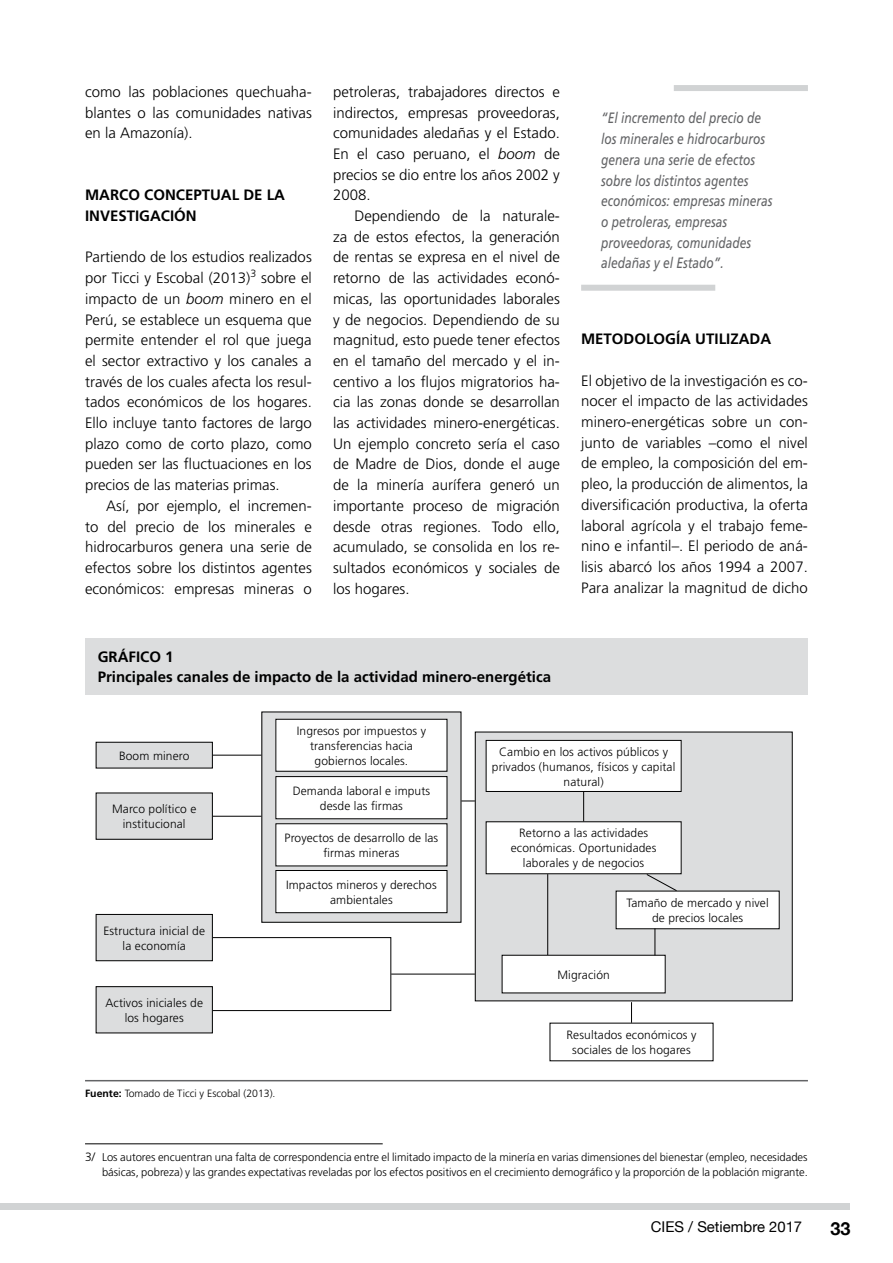
<style>
.page{position:relative;width:893px;height:1263px;background:#fff}
.page>*{position:absolute;margin:0;border:0;box-sizing:border-box;transform-origin:0 0}
.t1{font:700 18px "Helvetica Neue";color:#000}
.t2{font:300 15px/20.7px "Frutiger";color:#000;text-align:justify}
.t3{font:italic 15px/20.7px "Frutiger";color:#636466;scale:.8 1}
.t4{font:700 15px/20.7px "Frutiger";color:#000}
.t5{font:14.85px "Helvetica Neue";color:#000}
.t6{font:300 12px/15px "Frutiger";letter-spacing:.01em;color:#000;text-align:center}
.t7{font:300 11.25px/15px "Frutiger";color:#000;text-align:right}
.t8{font:300 10.5px "Frutiger";color:#000}
.s1{font-style:italic}
.s2{font-weight:700}
.s3{font-size:12px}
</style>
<div class="page">
<div style="left:0;top:1203px;width:850px;height:7px;background:#d1d3d4"></div>
<div style="left:475px;top:732px;width:317px;height:269px;background:#dcddde"></div>
<div style="left:475px;top:732px;width:318px;height:269px;border:1px solid #000"></div>
<div style="left:581px;top:285px;width:134px;height:6px;background:#d1d3d4"></div>
<div style="left:674px;top:85px;width:134px;height:6px;background:#d1d3d4"></div>
<div style="left:262px;top:712px;width:199px;height:210px;background:#dcddde"></div>
<div style="left:85px;top:639px;width:723px;height:56px;background:#dcddde"></div>
<hr style="left:85px;top:1080px;width:723px;height:1px;background:#636466">
<div style="left:96px;top:742px;width:116px;height:26px;background:#dcddde"></div>
<div style="left:96px;top:742px;width:117px;height:26px;border:1px solid #000"></div>
<div style="left:96px;top:793px;width:116px;height:46px;background:#dcddde"></div>
<div style="left:96px;top:793px;width:117px;height:47px;border:1px solid #000"></div>
<div style="left:96px;top:914px;width:116px;height:47px;background:#dcddde"></div>
<div style="left:96px;top:914px;width:117px;height:47px;border:1px solid #000"></div>
<div style="left:96px;top:987px;width:116px;height:46px;background:#dcddde"></div>
<div style="left:96px;top:986px;width:117px;height:47px;border:1px solid #000"></div>
<div style="left:276px;top:719px;width:171px;height:52px;background:#fff"></div>
<div style="left:275px;top:719px;width:172px;height:53px;border:1px solid #000"></div>
<div style="left:276px;top:776px;width:171px;height:43px;background:#fff"></div>
<div style="left:275px;top:776px;width:172px;height:43px;border:1px solid #000"></div>
<div style="left:276px;top:824px;width:171px;height:42px;background:#fff"></div>
<div style="left:276px;top:870px;width:171px;height:43px;background:#fff"></div>
<div style="left:275px;top:870px;width:172px;height:43px;border:1px solid #000"></div>
<div style="left:486px;top:740px;width:195px;height:51px;background:#fff"></div>
<div style="left:486px;top:740px;width:195px;height:52px;border:1px solid #000"></div>
<div style="left:486px;top:822px;width:195px;height:52px;background:#fff"></div>
<div style="left:616px;top:891px;width:163px;height:38px;background:#fff"></div>
<div style="left:502px;top:955px;width:163px;height:38px;background:#fff"></div>
<hr style="left:213px;top:755px;width:48px;height:1px;background:#000">
<hr style="left:213px;top:816px;width:48px;height:1px;background:#000">
<svg style="left:461px;top:801px;width:14px;height:1px"></svg>
<hr style="left:391px;top:974px;width:84px;height:1px;background:#000">
<hr style="left:547px;top:874px;width:1px;height:81px;background:#000">
<svg style="left:583px;top:792px;width:1px;height:29px"></svg>
<svg style="left:655px;top:928px;width:1px;height:27px"></svg>
<svg style="left:631px;top:1002px;width:1px;height:21px"></svg>
<svg style="left:646px;top:873px;width:32px;height:19px"></svg>
<div style="left:212px;top:937px;width:179px;height:74px;border:1px solid #000"></div>
<hr style="left:85px;top:1143px;width:298px;height:1px;background:#000">
<p class="t2" style="left:85px;top:81px;width:228px">como las poblaciones quechuaha&shy;blantes o las comunidades nativas en la Amazonía).</p>
<p class="t4" style="left:85px;top:185px;width:202px">MARCO CONCEPTUAL DE LA<br>INVESTIGACIÓN</p>
<p class="t2" style="left:85px;top:247px;width:228px">Partiendo de los estudios realizados por Ticci y Escobal (2013)<sup>3</sup> sobre el impacto de un <span class="s1">boom</span> minero en el Perú, se establece un esquema que permite entender el rol que juega el sector extractivo y los canales a través de los cuales afecta los resul&shy;tados económicos de los hogares.<br>Ello incluye tanto factores de largo plazo como de corto plazo, como pueden ser las fluctuaciones en los precios de las materias primas.</p>
<p class="t2" style="left:85px;top:495px;width:228px;text-indent:21px">Así, por ejemplo, el incremen&shy;to del precio de los minerales e hidrocarburos genera una serie de efectos sobre los distintos agentes económicos: empresas mineras o</p>
<p class="t2" style="left:333px;top:81px;width:228px">petroleras, trabajadores directos e indirectos, empresas proveedoras, comunidades aledañas y el Estado.<br>En el caso peruano, el <span class="s1">boom</span> de precios se dio entre los años 2002 y 2008.</p>
<p class="t2" style="left:333px;top:205px;width:228px;text-indent:21px">Dependiendo de la naturale&shy;za de estos efectos, la generación de rentas se expresa en el nivel de retorno de las actividades econó&shy;micas, las oportunidades laborales y de negocios. Dependiendo de su magnitud, esto puede tener efectos en el tamaño del mercado y el in&shy;centivo a los flujos migratorios ha&shy;cia las zonas donde se desarrollan las actividades minero-energéticas.<br>Un ejemplo concreto sería el caso de Madre de Dios, donde el auge de la minería aurífera generó un importante proceso de migración desde otras regiones. Todo ello, acumulado, se consolida en los re&shy;sultados económicos y sociales de los hogares.</p>
<p class="t4" style="left:98px;top:646px;width:455px;line-height:20.2px">GRÁFICO 1<br>Principales canales de impacto de la actividad minero-energética</p>
<p class="t3" style="left:601px;top:108px;width:216px">“El incremento del precio de los minerales e hidrocarburos genera una serie de efectos sobre los distintos agentes económicos: empresas mineras o petroleras, empresas proveedoras, comunidades aledañas y el Estado”.</p>
<p class="t4" style="left:581px;top:328px;width:192px">METODOLOGÍA UTILIZADA</p>
<p class="t2" style="left:581px;top:370px;width:228px">El objetivo de la investigación es co&shy;nocer el impacto de las actividades minero-energéticas sobre un con&shy;junto de variables –como el nivel de empleo, la composición del em&shy;pleo, la producción de alimentos, la diversificación productiva, la oferta laboral agrícola y el trabajo feme&shy;nino e infantil–. El periodo de aná&shy;lisis abarcó los años 1994 a 2007.<br>Para analizar la magnitud de dicho</p>
<p class="t6" style="left:119px;top:748px;width:72px">Boom minero</p>
<p class="t6" style="left:112px;top:802px;width:86px">Marco político e institucional</p>
<p class="t6" style="left:103px;top:923px;width:103px">Estructura inicial de la economía</p>
<p class="t6" style="left:105px;top:995px;width:99px">Activos iniciales de los hogares</p>
<p class="t6" style="left:297px;top:723px;width:131px">Ingresos por impuestos y transferencias hacia gobiernos locales.</p>
<p class="t6" style="left:293px;top:783px;width:139px">Demanda laboral e imputs desde las firmas</p>
<p class="t6" style="left:285px;top:830px;width:155px">Proyectos de desarrollo de las firmas mineras</p>
<p class="t6" style="left:286px;top:877px;width:152px">Impactos mineros y derechos ambientales</p>
<p class="t8" style="left:85px;top:1087px;width:192px"><span class="s2">Fuente:</span> Tomado de Ticci y Escobal (2013).</p>
<p class="t6" style="left:492px;top:744px;width:185px">Cambio en los activos públicos y privados (humanos, físicos y capital natural)</p>
<p class="t6" style="left:511px;top:826px;width:147px">Retorno a las actividades económicas. Oportunidades laborales y de negocios</p>
<p class="t6" style="left:627px;top:895px;width:144px">Tamaño de mercado y nivel de precios locales</p>
<p class="t6" style="left:557px;top:967px;width:54px">Migración</p>
<p class="t6" style="left:566px;top:1027px;width:131px">Resultados económicos y sociales de los hogares</p>
<p class="t7" style="left:85px;top:1150px;width:724px"><span class="s3">3/</span> Los autores encuentran una falta de correspondencia entre el limitado impacto de la minería en varias dimensiones del bienestar (empleo, necesidades básicas, pobreza) y las grandes expectativas reveladas por los efectos positivos en el crecimiento demográfico y la proporción de la población migrante.</p>
<p class="t5" style="left:651px;top:1218px;width:153px">CIES / Setiembre 2017</p>
<p class="t1" style="left:830px;top:1217px;width:22px">33</p>
</div>
